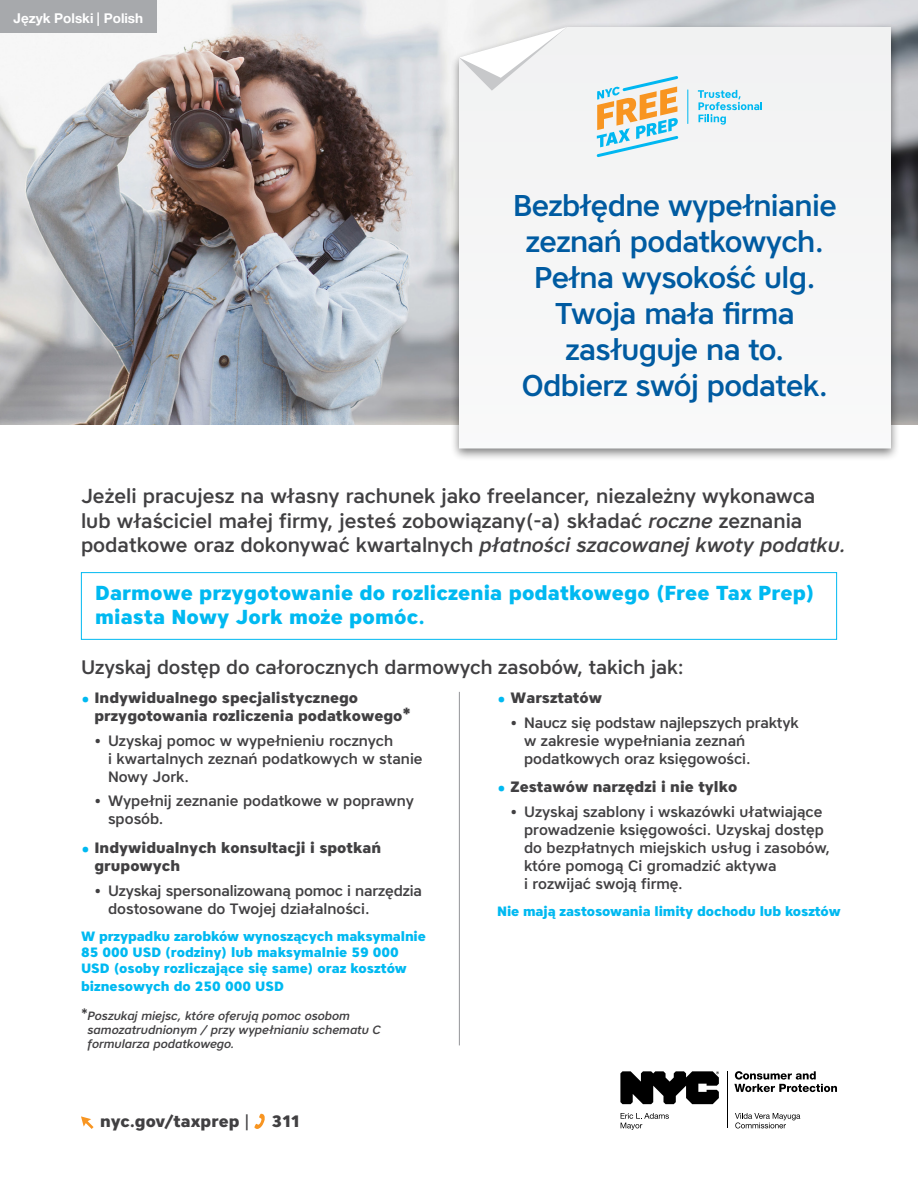
<style>
.page{position:relative;width:918px;height:1188px;background:#fff}
.page>*{position:absolute;margin:0;border:0;box-sizing:border-box;transform-origin:0 0}
.t1{font:500 30px/36px "Core Sans A55";letter-spacing:-.02em;color:#005ba1;text-align:center}
.t2{font:500 20.25px/24.3px "Core Sans A55";color:#414042}
.t3{font:800 20.25px/24px "Core Sans A75";letter-spacing:.005em;color:#00b9f1}
.t4{font:500 19.5px "Core Sans A55";letter-spacing:-.005em;color:#414042}
.t5{font:800 16.5px "Core Sans A75";letter-spacing:.005em;color:#414042}
.t6{font:500 15px/18px "Core Sans A55";color:#414042}
.t7{font:800 15px/18px "Core Sans A75";color:#414042}
.t8{font:800 13.5px/16.2px "Core Sans A75";letter-spacing:-.01em;color:#00b9f1}
.t9{font:700 13.5px "Helvetica Neue";color:#fff}
.t10{font:italic 500 12px/14.4px "Core Sans A55";color:#414042}
.s1{font-family:"Helvetica Neue LT Std"}
.s2{font-style:italic}
.s3{font-size:19.5px;color:#00b9f1}
.s4{font-family:"Core Sans A75";font-weight:800}
.s5{font-family:"Core Sans A55";font-weight:500}
</style>
<div class="page">
<img style="left:0;top:0;width:918px;height:424px">
<div style="left:450px;top:22px;width:450px;height:440px;background:#000;opacity:.5"></div>
<div style="left:459px;top:27px;width:432px;height:421px;background:#f5f6f6"></div>
<svg style="left:459px;top:27px;width:108px;height:64px"></svg>
<svg style="left:735px;top:1113px;width:65px;height:15px"></svg>
<svg style="left:621px;top:1113px;width:48px;height:17px"></svg>
<hr style="left:727px;top:1071px;width:1px;height:57px;background:#000">
<svg style="left:734px;top:1071px;width:103px;height:21px"></svg>
<svg style="left:620px;top:1071px;width:99px;height:33px"></svg>
<hr style="left:687px;top:89px;width:1px;height:35px;background:#00b9f1">
<svg style="left:698px;top:90px;width:64px;height:35px"></svg>
<svg style="left:597px;top:76px;width:81px;height:81px"></svg>
<div style="left:0;top:0;width:157px;height:32px;background:#a7a9ac"></div>
<div style="left:81px;top:572px;width:756px;height:68px;border:1px solid #00b9f1"></div>
<svg style="left:81px;top:1116px;width:13px;height:13px"></svg>
<svg style="left:254px;top:1114px;width:11px;height:15px"></svg>
<hr style="left:459px;top:692px;width:1px;height:353px;background:#939598">
<p class="t9" style="left:14px;top:7px;width:131px">Język Polski <span class="s1">| Polish</span></p>
<h1 class="t1" style="left:513px;top:187px;width:325px">Bezbłędne wypełnianie zeznań podatkowych.<br>Pełna wysokość ulg.<br>Twoja mała firma zasługuje na to.<br>Odbierz swój podatek.</h1>
<h2 class="t2" style="left:81px;top:484px;width:767px">Jeżeli pracujesz na własny rachunek jako freelancer, niezależny wykonawca lub właściciel małej firmy, jesteś zobowiązany(-a) składać <span class="s2">roczne</span> zeznania podatkowe oraz dokonywać kwartalnych <span class="s2">płatności szacowanej kwoty podatku.</span></h2>
<h2 class="t3" style="left:95px;top:581px;width:721px">Darmowe przygotowanie do rozliczenia podatkowego (Free Tax Prep) miasta Nowy Jork może pomóc.</h2>
<h3 class="t4" style="left:81px;top:654px;width:604px">Uzyskaj dostęp do całorocznych darmowych zasobów, takich jak:</h3>
<p class="t7" style="left:94px;top:688px;width:318px;text-indent:-14px"><span class="s3">•</span> Indywidualnego specjalistycznego przygotowania rozliczenia podatkowego*</p>
<p class="t6" style="left:108px;top:731px;width:316px;text-indent:-14px"><span class="s4">•</span> Uzyskaj pomoc w wypełnieniu rocznych<br>i kwartalnych zeznań podatkowych w stanie<br>Nowy Jork.</p>
<p class="t6" style="left:108px;top:792px;width:307px;text-indent:-14px"><span class="s4">•</span> Wypełnij zeznanie podatkowe w poprawny sposób.</p>
<p class="t7" style="left:94px;top:839px;width:288px;text-indent:-14px"><span class="s3">•</span> Indywidualnych konsultacji i spotkań grupowych</p>
<p class="t6" style="left:108px;top:881px;width:315px;text-indent:-14px"><span class="s4">•</span> Uzyskaj spersonalizowaną pomoc i narzędzia dostosowane do Twojej działalności.</p>
<p class="t8" style="left:81px;top:928px;width:346px">W przypadku zarobków wynoszących maksymalnie<br>85 000 USD (rodziny) lub maksymalnie 59 000<br>USD (osoby rozliczające się same) oraz kosztów</p>
<p class="t8" style="left:81px;top:978px;width:204px">biznesowych do 250 000 USD</p>
<p class="t7" style="left:497px;top:688px;width:106px"><span class="s3">•</span> Warsztatów</p>
<p class="t6" style="left:524px;top:713px;width:276px;text-indent:-14px"><span class="s4">•</span> Naucz się podstaw najlepszych praktyk w zakresie wypełniania zeznań podatkowych oraz księgowości.</p>
<p class="t7" style="left:497px;top:778px;width:242px"><span class="s3">•</span> Zestawów narzędzi i nie tylko</p>
<p class="t6" style="left:524px;top:803px;width:308px;text-indent:-14px"><span class="s4">•</span> Uzyskaj szablony i wskazówki ułatwiające prowadzenie księgowości. Uzyskaj dostęp do bezpłatnych miejskich usług i zasobów, które pomogą Ci gromadzić aktywa<br>i rozwijać swoją firmę.</p>
<p class="t8" style="left:497px;top:903px;width:345px">Nie mają zastosowania limity dochodu lub kosztów</p>
<p class="t10" style="left:88px;top:1008px;width:295px;text-indent:-7px">*Poszukaj miejsc, które oferują pomoc osobom samozatrudnionym / przy wypełnianiu schematu C formularza podatkowego.</p>
<p class="t5" style="left:100px;top:1111px;width:151px">nyc.gov/taxprep <span class="s5">|</span></p>
<p class="t5" style="left:272px;top:1111px;width:31px">311</p>
</div>
